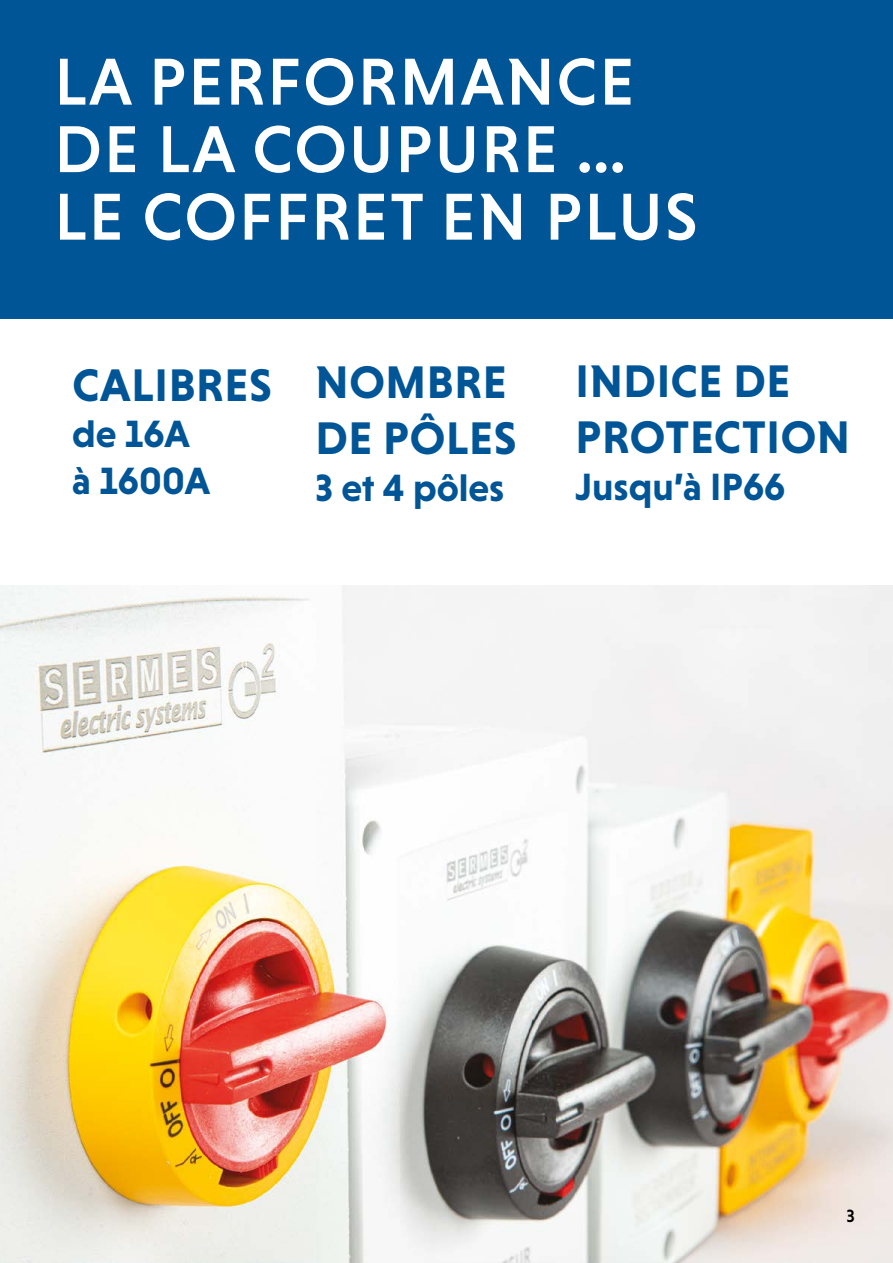
<style>
.page{position:relative;width:893px;height:1263px;background:#fff}
.page>*{position:absolute;margin:0;border:0;box-sizing:border-box;transform-origin:0 0}
.t1{font:500 67.5px/67.5px "Niveau Grotesk";letter-spacing:.035em;color:#fff}
.t2{font:700 46.5px/55.8px "Niveau Grotesk";letter-spacing:.015em;color:#005597}
.t3{font:700 38.7px/46.3px "Niveau Grotesk";color:#005597}
.t4{font:500 18px "Niveau Grotesk";color:#000}
</style>
<div class="page">
<div style="left:0;top:0;width:893px;height:319px;background:#005597"></div>
<img style="left:0;top:585px;width:893px;height:678px">
<p class="t1" style="left:54px;top:47px;width:645px">LA PERFORMANCE<br>DE LA COUPURE …<br>LE COFFRET EN PLUS</p>
<p class="t2" style="left:73px;top:356px;width:201px">CALIBRES</p>
<p class="t3" style="left:72px;top:410px;width:139px">de 16A à 1600A</p>
<p class="t2" style="left:315px;top:354px;width:203px">NOMBRE<br>DE PÔLES</p>
<p class="t3" style="left:315px;top:464px;width:191px">3 et 4 pôles</p>
<p class="t2" style="left:575px;top:353px;width:276px">INDICE DE<br>PROTECTION</p>
<p class="t3" style="left:575px;top:463px;width:212px">Jusqu’à IP66</p>
<p class="t4" style="left:846px;top:1206px;width:10px">53</p>
</div>
